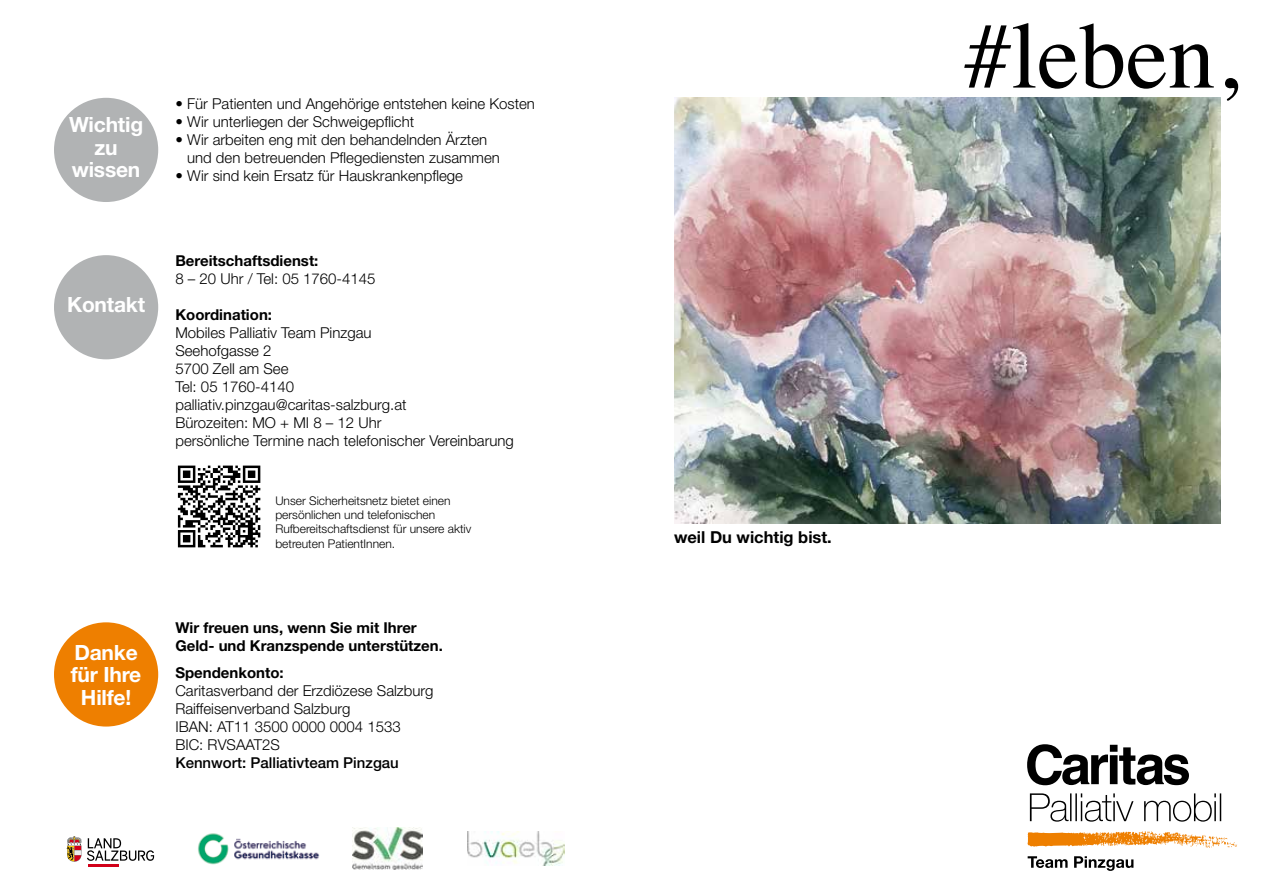
<style>
.page{position:relative;width:1263px;height:893px;background:#fff}
.page>*{position:absolute;margin:0;border:0;box-sizing:border-box;transform-origin:0 0}
.t1{font:94.05px "Times";color:#000}
.t2{font:700 21px/22.5px "Helvetica Neue LT Std";letter-spacing:-.01em;color:#fff;text-align:center}
.t3{font:700 16.5px "Helvetica Neue LT Std";color:#000}
.t4{font:300 15px/18px "Helvetica Neue LT Std";color:#000}
.t5{font:700 15px/18px "Helvetica Neue LT Std";color:#000}
.t6{font:500 15px "Helvetica Neue LT Std";color:#000}
.t7{font:300 12px/14.4px "Helvetica Neue LT Std";color:#000}
</style>
<div class="page">
<svg style="left:1027px;top:744px;width:162px;height:41px"></svg>
<svg style="left:1027px;top:831px;width:210px;height:17px"></svg>
<svg style="left:1030px;top:793px;width:191px;height:29px"></svg>
<svg style="left:1028px;top:856px;width:105px;height:15px"></svg>
<div style="left:54px;top:255px;width:104px;height:104px;background:#b1b3b4;border-radius:50%"></div>
<div style="left:54px;top:98px;width:104px;height:104px;background:#b1b3b4;border-radius:50%"></div>
<img style="left:468px;top:831px;width:96px;height:34px">
<img style="left:198px;top:833px;width:122px;height:32px">
<img style="left:353px;top:827px;width:69px;height:42px">
<img style="left:674px;top:98px;width:546px;height:425px">
<hr style="left:88px;top:864px;width:30px;height:3px;background:#d10019">
<svg style="left:67px;top:836px;width:87px;height:26px"></svg>
<svg style="left:177px;top:465px;width:84px;height:83px"></svg>
<svg style="left:178px;top:466px;width:82px;height:81px"></svg>
<div style="left:54px;top:622px;width:104px;height:104px;background:#ee7f00;border-radius:50%"></div>
<h2 class="t2" style="left:69px;top:113px;width:76px">Wichtig zu wissen</h2>
<h2 class="t2" style="left:67px;top:293px;width:80px">Kontakt</h2>
<h2 class="t2" style="left:71px;top:641px;width:72px">Danke für Ihre<br>Hilfe!</h2>
<p class="t4" style="left:175px;top:94px;width:361px">• Für Patienten und Angehörige entstehen keine Kosten</p>
<p class="t4" style="left:175px;top:112px;width:240px">• Wir unterliegen der Schweigepflicht</p>
<p class="t4" style="left:187px;top:130px;width:314px;text-indent:-12px">• Wir arbeiten eng mit den behandelnden Ärzten und den betreuenden Pflegediensten zusammen</p>
<p class="t4" style="left:175px;top:166px;width:289px">• Wir sind kein Ersatz für Hauskrankenpflege</p>
<p class="t5" style="left:175px;top:251px;width:145px">Bereitschaftsdienst:</p>
<p class="t4" style="left:175px;top:269px;width:202px">8 – 20 Uhr / Tel: 05 1760-4145</p>
<p class="t5" style="left:175px;top:305px;width:98px">Koordination:</p>
<p class="t4" style="left:175px;top:323px;width:340px">Mobiles Palliativ Team Pinzgau<br>Seehofgasse 2<br>5700 Zell am See<br>Tel: 05 1760-4140 palliativ.pinzgau@caritas-salzburg.at<br>Bürozeiten: MO + MI 8 – 12 Uhr<br>persönliche Termine nach telefonischer Vereinbarung</p>
<p class="t7" style="left:275px;top:493px;width:198px">Unser Sicherheitsnetz bietet einen persönlichen und telefonischen Rufbereitschaftsdienst für unsere aktiv betreuten PatientInnen.</p>
<p class="t5" style="left:175px;top:618px;width:269px">Wir freuen uns, wenn Sie mit Ihrer<br>Geld- und Kranzspende unterstützen.</p>
<p class="t5" style="left:175px;top:663px;width:110px">Spendenkonto:</p>
<p class="t4" style="left:175px;top:681px;width:260px">Caritasverband der Erzdiözese Salzburg<br>Raiffeisenverband Salzburg<br>IBAN: AT11 3500 0000 0004 1533<br>BIC: RVSAAT2S</p>
<p class="t6" style="left:175px;top:754px;width:225px">Kennwort: Palliativteam Pinzgau</p>
<h1 class="t1" style="left:964px;top:-32px;width:276px">#leben,</h1>
<p class="t3" style="left:674px;top:527px;width:159px">weil Du wichtig bist.</p>
</div>
